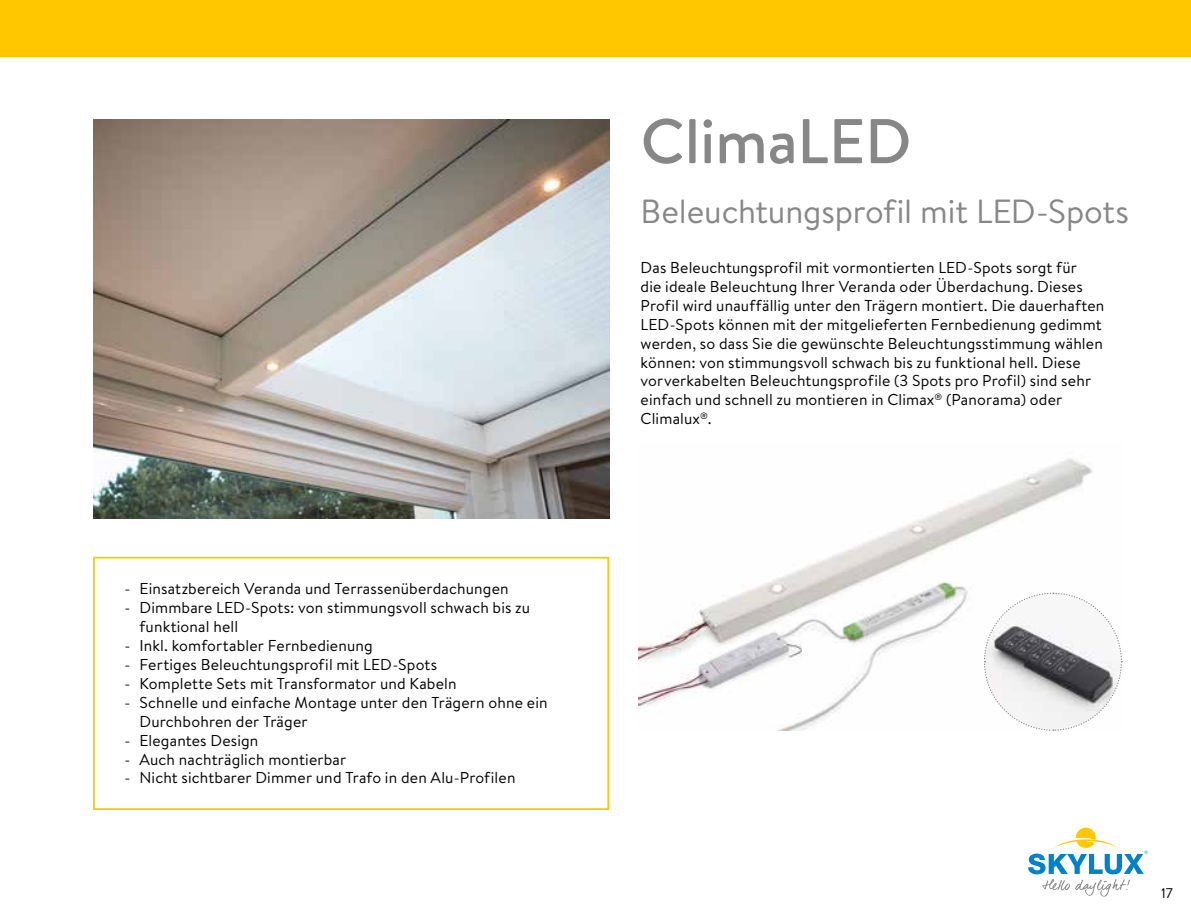
<style>
.page{position:relative;width:1191px;height:918px;background:#fff}
.page>*{position:absolute;margin:0;border:0;box-sizing:border-box;transform-origin:0 0}
.t1{font:500 63px "Brandon Text";color:#878787}
.t2{font:33.43px "Brandon Text";letter-spacing:-.005em;color:#878787}
.t3{font:15.75px/18.9px "Brandon Text";letter-spacing:.01em;color:#000}
.t4{font:14px "Brandon Text";color:#000}
</style>
<div class="page">
<div style="left:0;top:0;width:1191px;height:57px;background:#fec700"></div>
<svg style="left:1028px;top:827px;width:120px;height:70px"></svg>
<img style="left:93px;top:119px;width:516px;height:399px">
<div style="left:93px;top:557px;width:516px;height:253px;border:2px solid #fec700"></div>
<img style="left:639px;top:458px;width:454px;height:273px">
<svg style="left:983px;top:592px;width:139px;height:139px"></svg>
<p class="t3" style="left:125px;top:579px;width:385px">- Einsatzbereich Veranda und Terrassenüberdachungen</p>
<p class="t3" style="left:139px;top:598px;width:392px;text-indent:-15px">- Dimmbare LED-Spots: von stimmungsvoll schwach bis zu funktional hell</p>
<p class="t3" style="left:125px;top:635px;width:250px">- Inkl. komfortabler Fernbedienung</p>
<p class="t3" style="left:125px;top:654px;width:314px">- Fertiges Beleuchtungsprofil mit LED-Spots</p>
<p class="t3" style="left:125px;top:673px;width:333px">- Komplette Sets mit Transformator und Kabeln</p>
<p class="t3" style="left:139px;top:692px;width:410px;text-indent:-15px">- Schnelle und einfache Montage unter den Trägern ohne ein<br>Durchbohren der Träger</p>
<p class="t3" style="left:125px;top:730px;width:135px">- Elegantes Design</p>
<p class="t3" style="left:125px;top:749px;width:223px">- Auch nachträglich montierbar</p>
<p class="t3" style="left:125px;top:768px;width:392px">- Nicht sichtbarer Dimmer und Trafo in den Alu-Profilen</p>
<h1 class="t1" style="left:640px;top:98px;width:272px">ClimaLED</h1>
<h2 class="t2" style="left:640px;top:189px;width:490px">Beleuchtungsprofil mit LED-Spots</h2>
<p class="t3" style="left:640px;top:257px;width:465px">Das Beleuchtungsprofil mit vormontierten LED-Spots sorgt für<br>die ideale Beleuchtung Ihrer Veranda oder Überdachung. Dieses Profil wird unauffällig unter den Trägern montiert. Die dauerhaften LED-Spots können mit der mitgelieferten Fernbedienung gedimmt werden, so dass Sie die gewünschte Beleuchtungsstimmung wählen können: von stimmungsvoll schwach bis zu funktional hell. Diese vorverkabelten Beleuchtungsprofile (3 Spots pro Profil) sind sehr einfach und schnell zu montieren in Climax<sup>®</sup> (Panorama) oder Climalux<sup>®</sup>.</p>
<p class="t4" style="left:1161px;top:883px;width:13px">17</p>
</div>
